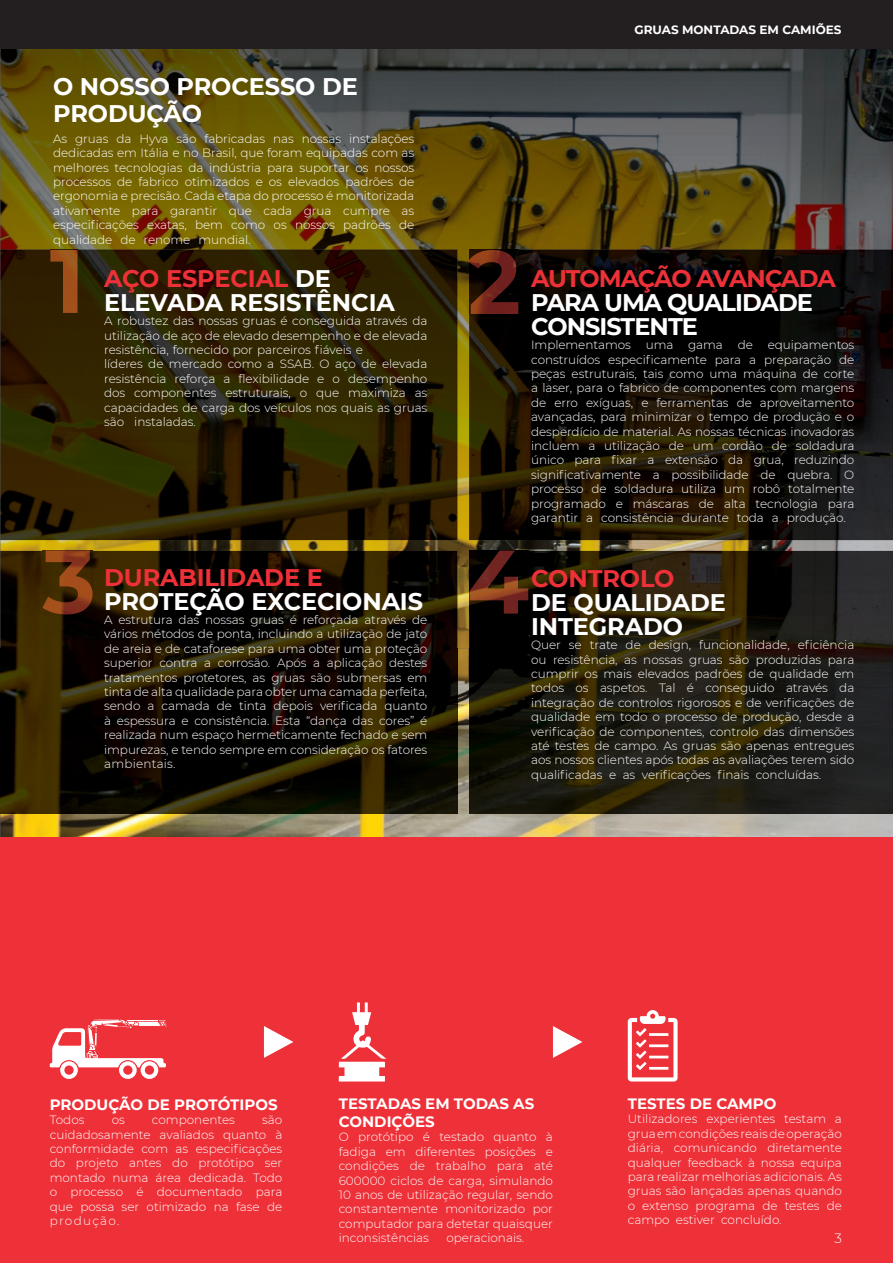
<style>
.page{position:relative;width:893px;height:1263px;background:#fff}
.page>*{position:absolute;margin:0;border:0;box-sizing:border-box;transform-origin:0 0}
.t1{font:700 24px/24px "Montserrat";letter-spacing:-.005em;color:#fff}
.t2{font:700 24px/24px "Montserrat";letter-spacing:-.04em;color:#fff}
.t3{font:700 24px "Montserrat";letter-spacing:-.015em;color:#ee3038}
.t4{font:700 24px "Montserrat";letter-spacing:-.05em;color:#ee3038}
.t5{font:700 15px/18px "Montserrat";color:#fff}
.t6{font:300 13.5px "Montserrat";color:#fff}
.t7{font:300 12px/14.4px "Montserrat";letter-spacing:-.005em;color:#fff;text-align:justify}
.t8{font:700 12px "Montserrat";color:#fff}
.s1{color:#ee3038}
</style>
<div class="page">
<img style="left:0;top:648px;width:893px;height:190px">
<img style="left:0;top:49px;width:840px;height:250px">
<img style="left:840px;top:49px;width:53px;height:201px">
<img style="left:0;top:540px;width:52px;height:11px">
<img style="left:421px;top:299px;width:51px;height:349px">
<img style="left:52px;top:540px;width:369px;height:11px">
<img style="left:472px;top:540px;width:421px;height:11px">
<img style="left:0;top:250px;width:457px;height:290px">
<img style="left:0;top:551px;width:457px;height:262px">
<img style="left:469px;top:250px;width:424px;height:290px">
<img style="left:469px;top:551px;width:424px;height:262px">
<img style="left:50px;top:250px;width:28px;height:63px">
<img style="left:42px;top:551px;width:51px;height:63px">
<img style="left:470px;top:551px;width:58px;height:63px">
<img style="left:468px;top:250px;width:1px;height:64px">
<img style="left:469px;top:250px;width:49px;height:64px">
<div style="left:0;top:838px;width:893px;height:425px;background:#ee3038"></div>
<svg style="left:264px;top:1026px;width:29px;height:32px"></svg>
<svg style="left:553px;top:1026px;width:29px;height:32px"></svg>
<svg style="left:339px;top:1002px;width:47px;height:79px"></svg>
<svg style="left:628px;top:1010px;width:50px;height:71px"></svg>
<svg style="left:50px;top:1019px;width:117px;height:60px"></svg>
<div style="left:0;top:0;width:893px;height:49px;background:#231f20"></div>
<h1 class="t1" style="left:53px;top:72px;width:306px;line-height:27px">O NOSSO PROCESSO DE<br>PRODUÇÃO</h1>
<p class="t7" style="left:53px;top:131px;width:363px">As gruas da Hyva são fabricadas nas nossas instalações dedicadas em Itália e no Brasil, que foram equipadas com as melhores tecnologias da indústria para suportar os nossos processos de fabrico otimizados e os elevados padrões de ergonomia e precisão. Cada etapa do processo é monitorizada ativamente para garantir que cada grua cumpre as especificações exatas, bem como os nossos padrões de qualidade de renome mundial.</p>
<h1 class="t1" style="left:104px;top:265px;width:292px"><span class="s1">AÇO ESPECIAL</span> DE<br>ELEVADA RESISTÊNCIA</h1>
<p class="t7" style="left:104px;top:313px;width:325px;text-align:left">A robustez das nossas gruas é conseguida através da utilização de aço de elevado desempenho e de elevada resistência, fornecido por parceiros fiáveis e<br>líderes de mercado como a SSAB. O aço de elevada resistência reforça a flexibilidade e o desempenho dos componentes estruturais, o que maximiza as capacidades de carga dos veículos nos quais as gruas são instaladas.</p>
<h1 class="t3" style="left:104px;top:560px;width:220px">DURABILIDADE E</h1>
<h1 class="t1" style="left:104px;top:588px;width:320px">PROTEÇÃO EXCECIONAIS</h1>
<p class="t7" style="left:104px;top:612px;width:325px">A estrutura das nossas gruas é reforçada através de vários métodos de ponta, incluindo a utilização de jato de areia e de cataforese para uma obter uma proteção superior contra a corrosão. Após a aplicação destes tratamentos protetores, as gruas são submersas em tinta de alta qualidade para obter uma camada perfeita, sendo a camada de tinta depois verificada quanto à espessura e consistência. Esta “dança das cores” é realizada num espaço hermeticamente fechado e sem impurezas, e tendo sempre em consideração os fatores ambientais.</p>
<p class="t8" style="left:634px;top:21px;width:209px">GRUAS MONTADAS EM CAMIÕES</p>
<h1 class="t4" style="left:531px;top:261px;width:306px">AUTOMAÇÃO AVANÇADA</h1>
<h1 class="t2" style="left:531px;top:289px;width:283px">PARA UMA QUALIDADE<br>CONSISTENTE</h1>
<p class="t7" style="left:531px;top:337px;width:325px">Implementamos uma gama de equipamentos construídos especificamente para a preparação de peças estruturais, tais como uma máquina de corte a laser, para o fabrico de componentes com margens de erro exíguas, e ferramentas de aproveitamento avançadas, para minimizar o tempo de produção e o desperdício de material. As nossas técnicas inovadoras incluem a utilização de um cordão de soldadura único para fixar a extensão da grua, reduzindo significativamente a possibilidade de quebra. O processo de soldadura utiliza um robô totalmente programado e máscaras de alta tecnologia para garantir a consistência durante toda a produção.</p>
<h1 class="t3" style="left:531px;top:561px;width:145px">CONTROLO</h1>
<h1 class="t1" style="left:531px;top:589px;width:196px">DE QUALIDADE<br>INTEGRADO</h1>
<p class="t7" style="left:531px;top:637px;width:325px">Quer se trate de design, funcionalidade, eficiência ou resistência, as nossas gruas são produzidas para cumprir os mais elevados padrões de qualidade em todos os aspetos. Tal é conseguido através da integração de controlos rigorosos e de verificações de qualidade em todo o processo de produção, desde a verificação de componentes, controlo das dimensões até testes de campo. As gruas são apenas entregues aos nossos clientes após todas as avaliações terem sido qualificadas e as verificações finais concluídas.</p>
<p class="t5" style="left:50px;top:1095px;width:229px">PRODUÇÃO DE PROTÓTIPOS</p>
<p class="t7" style="left:50px;top:1112px;width:36px">Todos</p>
<p class="t7" style="left:112px;top:1112px;width:15px">os</p>
<p class="t7" style="left:152px;top:1112px;width:85px">componentes</p>
<p class="t7" style="left:50px;top:1112px;width:234px;text-indent:212px">são cuidadosamente avaliados quanto à conformidade com as especificações do projeto antes do protótipo ser montado numa área dedicada. Todo o processo é documentado para que possa ser otimizado na fase de produção.</p>
<p class="t5" style="left:339px;top:1094px;width:197px">TESTADAS EM TODAS AS<br>CONDIÇÕES</p>
<p class="t7" style="left:339px;top:1129px;width:216px">O protótipo é testado quanto à fadiga em diferentes posições e condições de trabalho para até 600000 ciclos de carga, simulando 10 anos de utilização regular, sendo constantemente monitorizado por computador para detetar quaisquer inconsistências</p>
<p class="t7" style="left:446px;top:1230px;width:79px">operacionais.</p>
<p class="t5" style="left:628px;top:1094px;width:150px">TESTES DE CAMPO</p>
<p class="t7" style="left:628px;top:1111px;width:216px">Utilizadores experientes testam a grua em condições reais de operação diária, comunicando diretamente qualquer feedback à nossa equipa para realizar melhorias adicionais. As gruas são lançadas apenas quando o extenso programa de testes de campo estiver concluído.</p>
<p class="t6" style="left:834px;top:1229px;width:9px">3</p>
</div>
